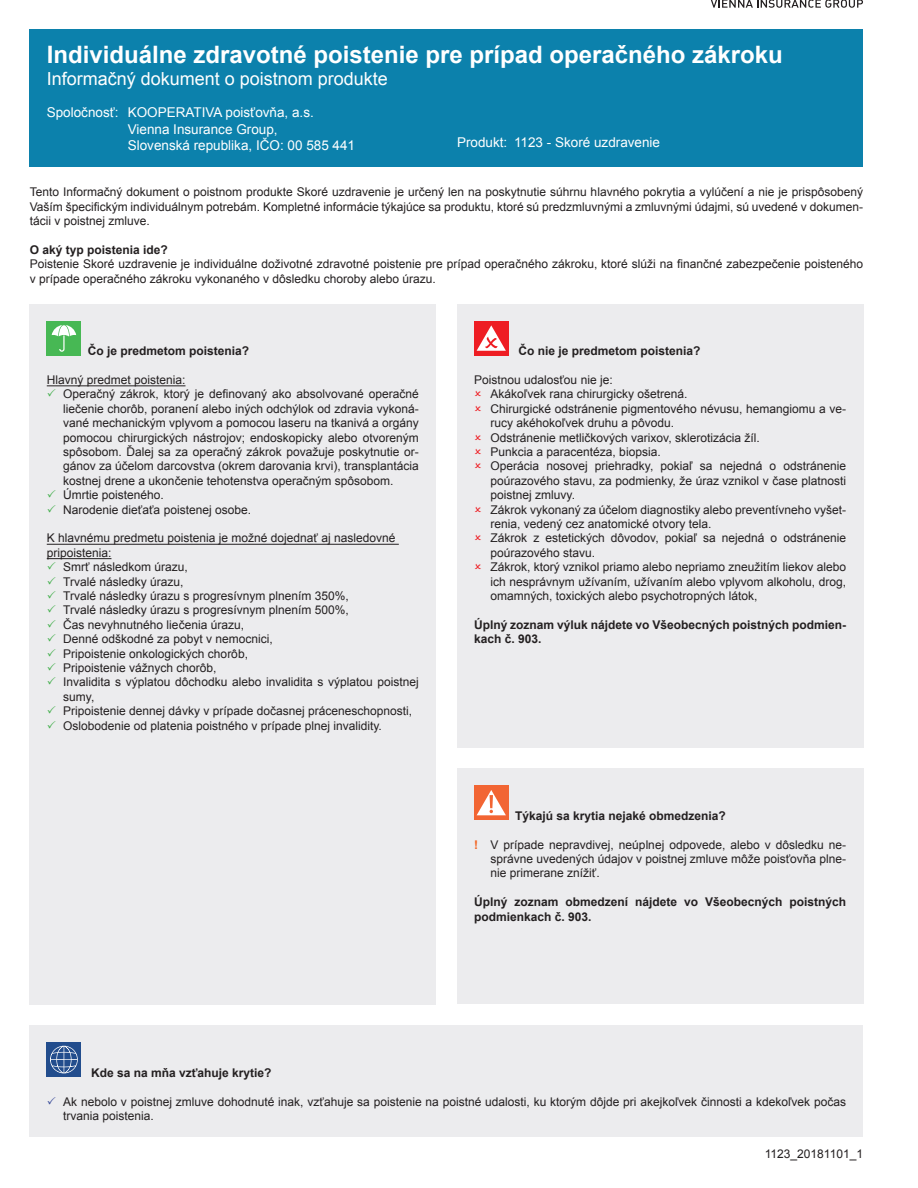
<style>
.page{position:relative;width:918px;height:1188px;background:#fff}
.page>*{position:absolute;margin:0;border:0;box-sizing:border-box;transform-origin:0 0}
.t1{font:700 24px "Arial";color:#fff}
.t2{font:18px "Arial";color:#fff}
.t3{font:13.5px/16.2px "Arial";color:#fff}
.t4{font:12px/14.4px "Arial";color:#231f20}
.t5{font:700 12px/14.4px "Arial";color:#231f20}
.s1{font-weight:700;color:#f36421}
</style>
<div class="page">
<div style="left:30px;top:29px;width:833px;height:138px;background:#0c81ac"></div>
<svg style="left:711px;top:0;width:152px;height:8px"></svg>
<div style="left:30px;top:304px;width:406px;height:700px;background:#ececee"></div>
<hr style="left:47px;top:386px;width:139px;height:1px;background:#231f20">
<hr style="left:47px;top:544px;width:352px;height:1px;background:#231f20">
<hr style="left:47px;top:558px;width:64px;height:1px;background:#231f20">
<div style="left:47px;top:321px;width:34px;height:34px;background:#47b854"></div>
<svg style="left:52px;top:325px;width:24px;height:27px"></svg>
<div style="left:457px;top:304px;width:406px;height:443px;background:#ececee"></div>
<div style="left:474px;top:321px;width:34px;height:34px;background:#ee1d23"></div>
<svg style="left:477px;top:325px;width:29px;height:26px"></svg>
<div style="left:457px;top:768px;width:406px;height:236px;background:#ececee"></div>
<div style="left:474px;top:785px;width:34px;height:35px;background:#f26533"></div>
<svg style="left:477px;top:790px;width:29px;height:25px"></svg>
<div style="left:30px;top:1025px;width:833px;height:112px;background:#ececee"></div>
<div style="left:47px;top:1042px;width:34px;height:35px;background:#224d8d"></div>
<svg style="left:50px;top:1046px;width:28px;height:27px"></svg>
<h1 class="t1" style="left:47px;top:42px;width:738px">Individuálne zdravotné poistenie pre prípad operačného zákroku</h1>
<h2 class="t2" style="left:47px;top:69px;width:343px">Informačný dokument o poistnom produkte</h2>
<p class="t3" style="left:128px;top:105px;width:229px;text-indent:-81px">Spoločnosť: KOOPERATIVA poisťovňa, a.s.<br>Vienna Insurance Group,<br>Slovenská republika, IČO: 00 585 441</p>
<p class="t4" style="left:30px;top:185px;width:835px;text-align:justify">Tento Informačný dokument o poistnom produkte Skoré uzdravenie je určený len na poskytnutie súhrnu hlavného pokrytia a vylúčení a nie je prispôsobený Vaším špecifickým individuálnym potrebám. Kompletné informácie týkajúce sa produktu, ktoré sú predzmluvnými a zmluvnými údajmi, sú uvedené v dokumen&shy;tácii v poistnej zmluve.</p>
<p class="t5" style="left:30px;top:242px;width:140px">O aký typ poistenia ide?</p>
<p class="t4" style="left:30px;top:257px;width:835px">Poistenie Skoré uzdravenie je individuálne doživotné zdravotné poistenie pre prípad operačného zákroku, ktoré slúži na finančné zabezpečenie poisteného v prípade operačného zákroku vykonaného v dôsledku choroby alebo úrazu.</p>
<p class="t3" style="left:457px;top:134px;width:205px">Produkt: 1123 - Skoré uzdravenie</p>
<p class="t5" style="left:88px;top:344px;width:163px">Čo je predmetom poistenia?</p>
<p class="t4" style="left:63px;top:373px;width:357px;text-indent:-16px">Hlavný predmet poistenia:<br>Operačný zákrok, ktorý je definovaný ako absolvované operačné liečenie chorôb, poranení alebo iných odchýlok od zdravia vykoná&shy;vané mechanickým vplyvom a pomocou laseru na tkanivá a orgány pomocou chirurgických nástrojov; endoskopicky alebo otvoreným spôsobom. Ďalej sa za operačný zákrok považuje poskytnutie or&shy;gánov za účelom darcovstva (okrem darovania krvi), transplantácia kostnej drene a ukončenie tehotenstva operačným spôsobom.<br>Úmrtie poisteného.<br>Narodenie dieťaťa poistenej osobe.</p>
<p class="t4" style="left:47px;top:531px;width:350px">K hlavnému predmetu poistenia je možné dojednať aj nasledovné</p>
<p class="t4" style="left:47px;top:545px;width:66px">pripoistenia:</p>
<p class="t4" style="left:63px;top:560px;width:126px">Smrť následkom úrazu,</p>
<p class="t4" style="left:63px;top:574px;width:122px">Trvalé následky úrazu,</p>
<p class="t4" style="left:63px;top:589px;width:287px">Trvalé následky úrazu s progresívnym plnením 350%,</p>
<p class="t4" style="left:63px;top:603px;width:287px">Trvalé následky úrazu s progresívnym plnením 500%,</p>
<p class="t4" style="left:63px;top:617px;width:182px">Čas nevyhnutného liečenia úrazu,</p>
<p class="t4" style="left:63px;top:632px;width:211px">Denné odškodné za pobyt v nemocnici,</p>
<p class="t4" style="left:63px;top:646px;width:186px">Pripoistenie onkologických chorôb,</p>
<p class="t4" style="left:63px;top:661px;width:155px">Pripoistenie vážnych chorôb,</p>
<p class="t4" style="left:63px;top:675px;width:357px">Invalidita s výplatou dôchodku alebo invalidita s výplatou poistnej</p>
<p class="t4" style="left:63px;top:689px;width:33px">sumy,</p>
<p class="t4" style="left:63px;top:704px;width:350px">Pripoistenie dennej dávky v prípade dočasnej práceneschopnosti,</p>
<p class="t4" style="left:63px;top:718px;width:320px">Oslobodenie od platenia poistného v prípade plnej invalidity.</p>
<p class="t5" style="left:518px;top:344px;width:184px">Čo nie je predmetom poistenia?</p>
<p class="t4" style="left:491px;top:373px;width:357px;text-indent:-16px">Poistnou udalosťou nie je:<br>Akákoľvek rana chirurgicky ošetrená.<br>Chirurgické odstránenie pigmentového névusu, hemangiomu a ve&shy;rucy akéhokoľvek druhu a pôvodu.<br>Odstránenie metličkových varixov, sklerotizácia žíl.<br>Punkcia a paracentéza, biopsia.<br>Operácia nosovej priehradky, pokiaľ sa nejedná o odstránenie poúrazového stavu, za podmienky, že úraz vznikol v čase platnosti poistnej zmluvy.<br>Zákrok vykonaný za účelom diagnostiky alebo preventívneho vyšet&shy;renia, vedený cez anatomické otvory tela.<br>Zákrok z estetických dôvodov, pokiaľ sa nejedná o odstránenie poúrazového stavu.<br>Zákrok, ktorý vznikol priamo alebo nepriamo zneužitím liekov alebo ich nesprávnym užívaním, užívaním alebo vplyvom alkoholu, drog, omamných, toxických alebo psychotropných látok,</p>
<p class="t5" style="left:474px;top:617px;width:374px">Úplný zoznam výluk nájdete vo Všeobecných poistných podmien&shy;kach č. 903.</p>
<p class="t5" style="left:515px;top:808px;width:212px">Týkajú sa krytia nejaké obmedzenia?</p>
<p class="t4" style="left:491px;top:837px;width:357px;text-align:justify;text-indent:-16px"><span class="s1">!</span> V prípade nepravdivej, neúplnej odpovede, alebo v dôsledku ne&shy;správne uvedených údajov v poistnej zmluve môže poisťovňa plne&shy;nie primerane znížiť.</p>
<p class="t5" style="left:474px;top:895px;width:374px">Úplný zoznam obmedzení nájdete vo Všeobecných poistných podmienkach č. 903.</p>
<p class="t5" style="left:91px;top:1065px;width:182px">Kde sa na mňa vzťahuje krytie?</p>
<p class="t4" style="left:63px;top:1094px;width:784px">Ak nebolo v poistnej zmluve dohodnuté inak, vzťahuje sa poistenie na poistné udalosti, ku ktorým dôjde pri akejkoľvek činnosti a kdekoľvek počas trvania poistenia.</p>
<p class="t4" style="left:765px;top:1147px;width:100px">1123_20181101_1</p>
</div>
